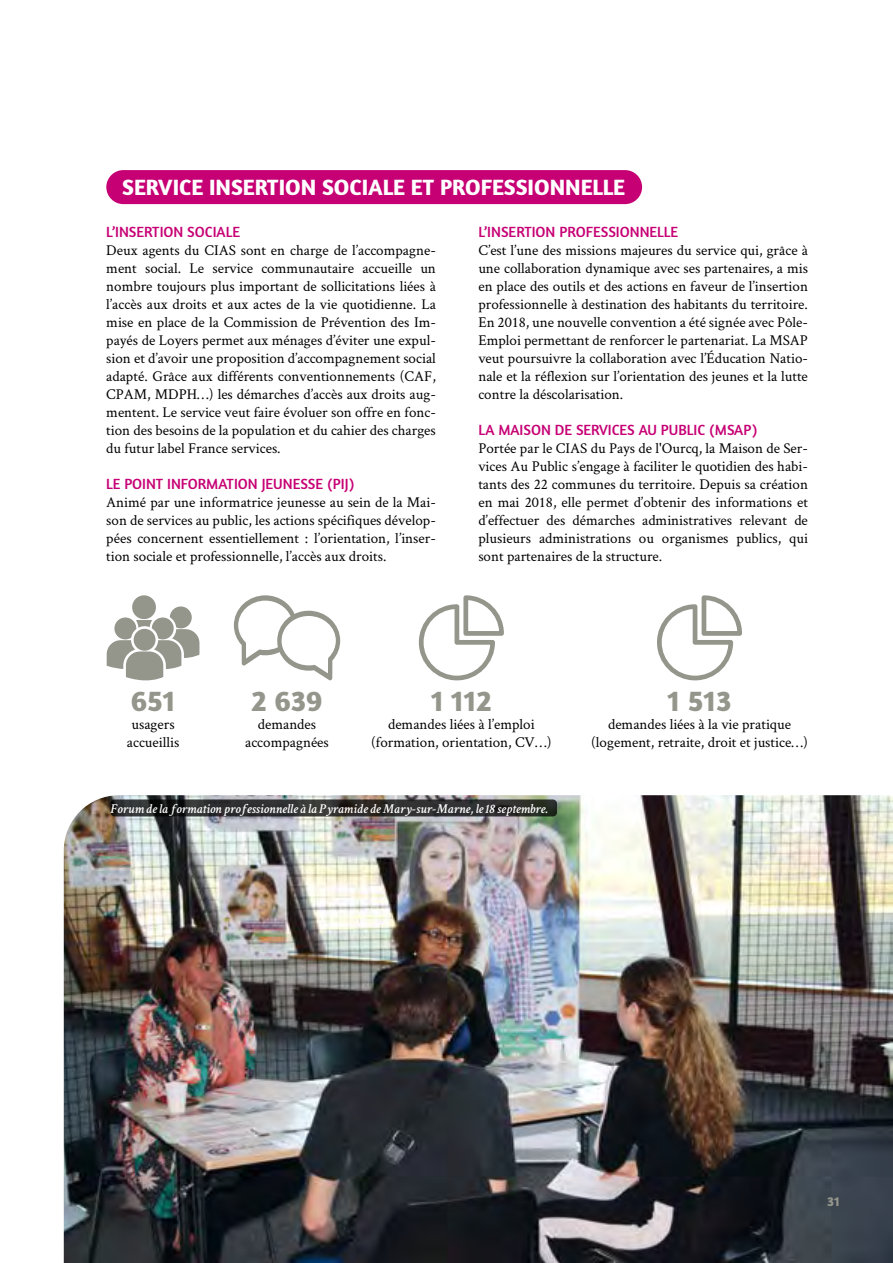
<style>
.page{position:relative;width:893px;height:1263px;background:#fff}
.page>*{position:absolute;margin:0;border:0;box-sizing:border-box;transform-origin:0 0}
.t1{font:700 30px "Amaranth";color:#94968c}
.t2{font:700 22.5px "Amaranth";color:#fff}
.t3{font:15px/18px "Crimson Text";color:#000;text-align:justify}
.t4{font:15px "Amaranth";color:#c60074}
.t5{font:italic 600 13.5px "Crimson Text";color:#fff}
.t6{font:700 13.5px "Amaranth";color:#94968c}
</style>
<div class="page">
<div style="left:106px;top:170px;width:536px;height:34px;background:#c60074;border-radius:17px"></div>
<svg style="left:419px;top:595px;width:85px;height:85px"></svg>
<svg style="left:657px;top:595px;width:85px;height:85px"></svg>
<svg style="left:107px;top:595px;width:92px;height:85px"></svg>
<img style="left:64px;top:795px;width:829px;height:468px">
<svg style="left:111px;top:799px;width:446px;height:17px;background:#2f2f2f"></svg>
<svg style="left:234px;top:595px;width:106px;height:86px"></svg>
<h2 class="t2" style="left:122px;top:173px;width:504px">SERVICE INSERTION SOCIALE ET PROFESSIONNELLE</h2>
<p class="t4" style="left:106px;top:223px;width:135px">L’INSERTION SOCIALE</p>
<p class="t3" style="left:106px;top:240px;width:331px">Deux agents du CIAS sont en charge de l’accompagne&shy;ment social. Le service communautaire accueille un nombre toujours plus important de sollicitations liées à l’accès aux droits et aux actes de la vie quotidienne. La mise en place de la Commission de Prévention des Im&shy;payés de Loyers permet aux ménages d’éviter une expul&shy;sion et d’avoir une proposition d’accompagnement social adapté. Grâce aux différents conventionnements (CAF, CPAM, MDPH…) les démarches d’accès aux droits aug&shy;mentent. Le service veut faire évoluer son offre en fonc&shy;tion des besoins de la population et du cahier des charges du futur label France services.</p>
<p class="t4" style="left:106px;top:475px;width:250px">LE POINT INFORMATION JEUNESSE (PIJ)</p>
<p class="t3" style="left:106px;top:492px;width:331px">Animé par une informatrice jeunesse au sein de la Mai&shy;son de services au public, les actions spécifiques dévelop&shy;pées concernent essentiellement : l’orientation, l’inser&shy;tion sociale et professionnelle, l’accès aux droits.</p>
<p class="t4" style="left:478px;top:223px;width:201px">L’INSERTION PROFESSIONNELLE</p>
<p class="t3" style="left:478px;top:240px;width:331px">C’est l’une des missions majeures du service qui, grâce à une collaboration dynamique avec ses partenaires, a mis en place des outils et des actions en faveur de l’insertion professionnelle à destination des habitants du territoire.<br>En 2018, une nouvelle convention a été signée avec Pôle-Emploi permettant de renforcer le partenariat. La MSAP veut poursuivre la collaboration avec l’Éducation Natio&shy;nale et la réflexion sur l’orientation des jeunes et la lutte contre la déscolarisation.</p>
<p class="t4" style="left:478px;top:421px;width:280px">LA MAISON DE SERVICES AU PUBLIC (MSAP)</p>
<p class="t3" style="left:478px;top:438px;width:331px">Portée par le CIAS du Pays de l'Ourcq, la Maison de Ser&shy;vices Au Public s’engage à faciliter le quotidien des habi&shy;tants des 22 communes du territoire. Depuis sa création en mai 2018, elle permet d’obtenir des informations et d’effectuer des démarches administratives relevant de plusieurs administrations ou organismes publics, qui sont partenaires de la structure.</p>
<h1 class="t1" style="left:131px;top:682px;width:46px">651</h1>
<p class="t3" style="left:127px;top:715px;width:54px;text-align:center">usagers accueillis</p>
<h1 class="t1" style="left:252px;top:682px;width:72px">2 639</h1>
<p class="t3" style="left:245px;top:715px;width:85px;text-align:center">demandes accompagnées</p>
<h1 class="t1" style="left:431px;top:682px;width:62px">1 112</h1>
<p class="t3" style="left:371px;top:715px;width:182px;text-align:center">demandes liées à l’emploi (formation, orientation, CV…)</p>
<p class="t5" style="left:111px;top:799px;width:439px">Forum de la formation professionnelle à la Pyramide de Mary-sur-Marne, le 18 septembre.</p>
<h1 class="t1" style="left:667px;top:682px;width:65px">1 513</h1>
<p class="t3" style="left:591px;top:715px;width:218px;text-align:center">demandes liées à la vie pratique (logement, retraite, droit et justice…)</p>
<p class="t6" style="left:827px;top:1193px;width:14px">31</p>
</div>
